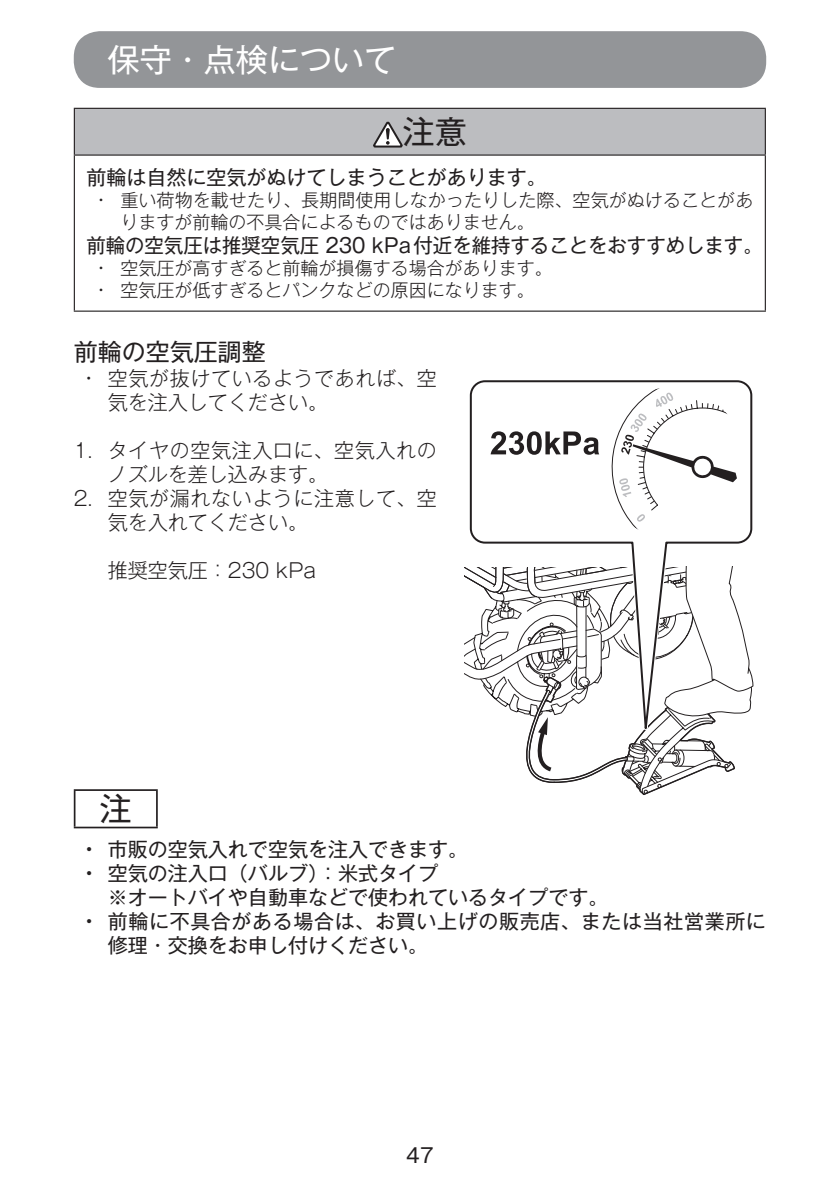
<style>
.page{position:relative;width:840px;height:1191px;background:#fff}
.page>*{position:absolute;margin:0;border:0;box-sizing:border-box;transform-origin:0 0}
.t1{font:32px "Gothic MB101 Pro";color:#fff}
.t2{font:32px "Gothic MB101 Pro";color:#231f20}
.t3{font:24px "Gothic MB101 Pro";color:#231f20}
.t4{font:20px/24px "Gothic MB101 Pro";color:#231f20}
.t5{font:300 20px/24px "Gothic MB101 Pro";letter-spacing:.03em;color:#231f20}
.t6{font:20px/24px "Gothic MB101 Pro";letter-spacing:.03em;color:#231f20}
.t7{font:300 20px "Gothic MB101 Pro";color:#231f20}
.t8{font:300 18px/22px "Gothic MB101 Pro";color:#231f20}
.s1{font-weight:500}
</style>
<div class="page">
<div style="left:74px;top:31px;width:691px;height:57px;background:#939598;border-radius:26px"></div>
<div style="left:74px;top:108px;width:690px;height:47px;background:#bcbdc0"></div>
<hr style="left:74px;top:156px;width:1px;height:154px;background:#231f20">
<hr style="left:764px;top:156px;width:1px;height:154px;background:#231f20">
<hr style="left:74px;top:108px;width:691px;height:1px;background:#231f20">
<hr style="left:74px;top:109px;width:1px;height:45px;background:#231f20">
<hr style="left:764px;top:109px;width:1px;height:45px;background:#231f20">
<hr style="left:74px;top:154px;width:691px;height:2px;background:#231f20">
<hr style="left:74px;top:310px;width:691px;height:2px;background:#231f20">
<svg style="left:373px;top:122px;width:29px;height:26px"></svg>
<hr style="left:74px;top:789px;width:84px;height:2px;background:#231f20">
<hr style="left:74px;top:791px;width:1px;height:35px;background:#231f20">
<hr style="left:156px;top:791px;width:2px;height:35px;background:#231f20">
<hr style="left:74px;top:826px;width:84px;height:2px;background:#231f20">
<svg style="left:472px;top:380px;width:278px;height:7px"></svg>
<svg style="left:464px;top:387px;width:289px;height:408px"></svg>
<h1 class="t1" style="left:108px;top:33px;width:290px">保守・点検について</h1>
<h1 class="t2" style="left:402px;top:105px;width:65px">注意</h1>
<p class="t4" style="left:86px;top:162px;width:461px">前輪は自然に空気がぬけてしまうことがあります。</p>
<p class="t8" style="left:120px;top:186px;width:634px;text-indent:-23px">• 重い荷物を載せたり、長期間使用しなかったりした際、空気がぬけることがありますが前輪の不具合によるものではありません。</p>
<p class="t4" style="left:86px;top:230px;width:677px">前輪の空気圧は推奨空気圧 230 kPa付近を維持することをおすすめします。</p>
<p class="t8" style="left:98px;top:254px;width:456px">• 空気圧が高すぎると前輪が損傷する場合があります。</p>
<p class="t8" style="left:98px;top:276px;width:438px">• 空気圧が低すぎるとパンクなどの原因になります。</p>
<p class="t3" style="left:74px;top:332px;width:194px">前輪の空気圧調整</p>
<p class="t5" style="left:108px;top:363px;width:330px;text-indent:-23px">• 空気が抜けているようであれば、空気を注入してください。</p>
<p class="t5" style="left:108px;top:435px;width:330px;text-indent:-34px">1. タイヤの空気注入口に、空気入れのノズルを差し込みます。</p>
<p class="t5" style="left:108px;top:483px;width:330px;text-indent:-34px">2. 空気が漏れないように注意して、空気を入れてください。</p>
<p class="t7" style="left:108px;top:553px;width:210px">推奨空気圧：230 kPa</p>
<h1 class="t2" style="left:100px;top:782px;width:33px">注</h1>
<p class="t4" style="left:85px;top:835px;width:384px"><span class="s1">•</span> 市販の空気入れで空気を注入できます。</p>
<p class="t4" style="left:108px;top:859px;width:501px;text-indent:-23px"><span class="s1">•</span> 空気の注入口（バルブ）：米式タイプ<br>※オートバイや自動車などで使われているタイプです。</p>
<p class="t6" style="left:108px;top:907px;width:659px;text-indent:-23px"><span class="s1">•</span> 前輪に不具合がある場合は、お買い上げの販売店、または当社営業所に修理・交換をお申し付けください。</p>
<p class="t4" style="left:406px;top:1140px;width:29px">47</p>
</div>
